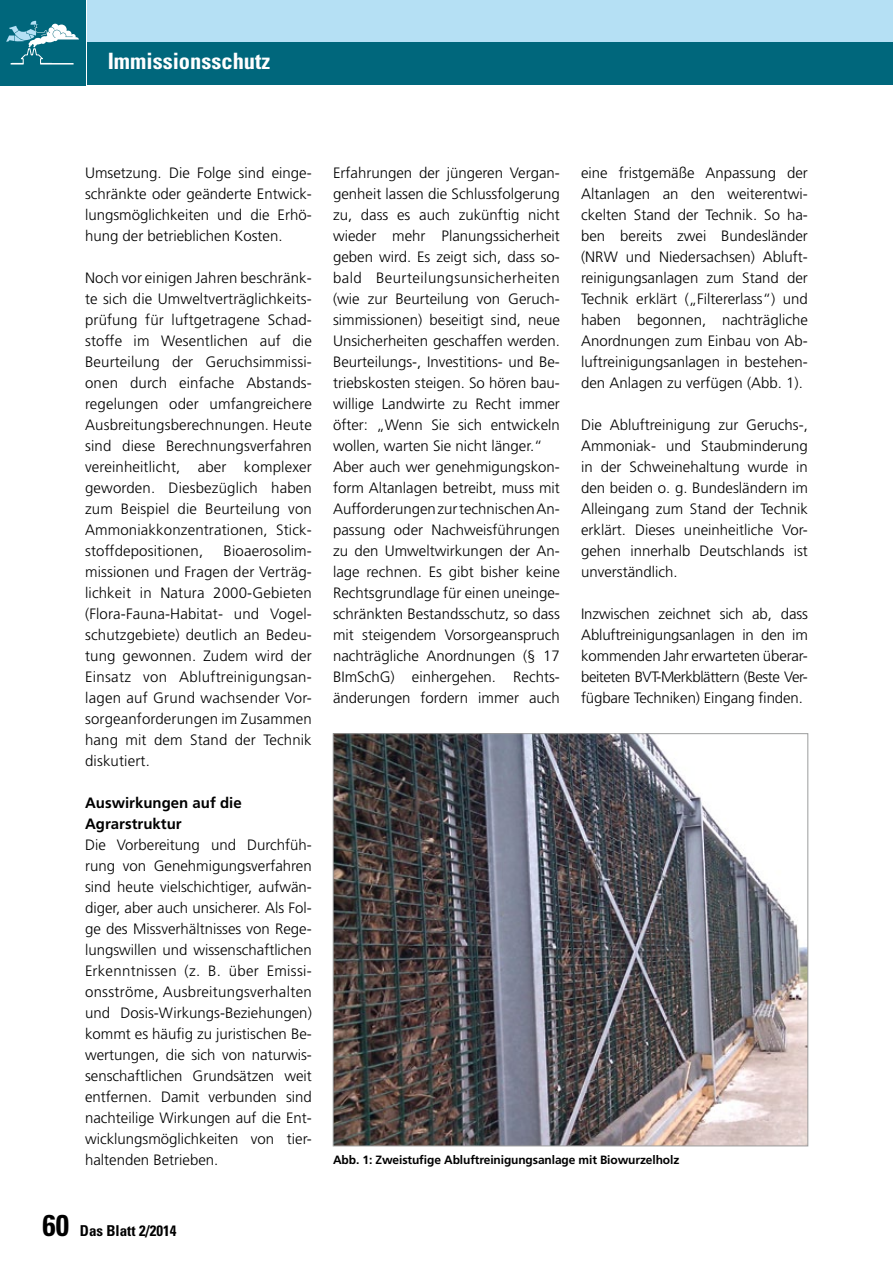
<style>
.page{position:relative;width:893px;height:1263px;background:#fff}
.page>*{position:absolute;margin:0;border:0;box-sizing:border-box;transform-origin:0 0}
.t1{font:700 condensed 22.5px "Univers";color:#fff}
.t2{font:300 15px/21px "Frutiger LT";color:#000;text-align:justify}
.t3{font:700 15px/21px "Frutiger LT";color:#000}
.t4{font:700 condensed 15px "Univers";color:#000}
.t5{font:700 12px "Frutiger LT";letter-spacing:-.01em;color:#000}
.s1{font-size:30px}
</style>
<div class="page">
<div style="left:87px;top:0;width:806px;height:43px;background:#b5e0f4"></div>
<div style="left:87px;top:43px;width:806px;height:42px;background:#00677c"></div>
<div style="left:0;top:0;width:85px;height:85px;background:#00677c"></div>
<svg style="left:6px;top:21px;width:73px;height:44px"></svg>
<img style="left:335px;top:735px;width:471px;height:409px">
<h1 class="t1" style="left:108px;top:47px;width:164px">Immissionsschutz</h1>
<p class="t2" style="left:85px;top:163px;width:228px">Umsetzung. Die Folge sind einge&shy;schränkte oder geänderte Entwick&shy;lungsmöglichkeiten und die Erhö&shy;hung der betrieblichen Kosten.</p>
<p class="t2" style="left:85px;top:268px;width:228px">Noch vor einigen Jahren beschränk&shy;te sich die Umweltverträglichkeits&shy;prüfung für luftgetragene Schad&shy;stoffe im Wesentlichen auf die Beurteilung der Geruchsimmissi&shy;onen durch einfache Abstands&shy;regelungen oder umfangreichere Ausbreitungsberechnungen. Heute sind diese Berechnungsverfahren vereinheitlicht, aber komplexer geworden. Diesbezüglich haben zum Beispiel die Beurteilung von Ammoniakkonzentrationen, Stick&shy;stoffdepositionen,</p>
<p class="t2" style="left:85px;top:541px;width:228px;text-indent:139px">Bioaerosolim&shy;missionen und Fragen der Verträg&shy;lichkeit in Natura 2000-Gebieten (Flora-Fauna-Habitat- und Vogel&shy;schutzgebiete) deutlich an Bedeu&shy;tung gewonnen. Zudem wird der Einsatz von Abluftreinigungsan&shy;lagen auf Grund wachsender Vor&shy;sorgeanforderungen im Zusammen hang mit dem Stand der Technik diskutiert.</p>
<p class="t3" style="left:85px;top:793px;width:158px">Auswirkungen auf die<br>Agrarstruktur</p>
<p class="t2" style="left:85px;top:835px;width:228px">Die Vorbereitung und Durchfüh&shy;rung von Genehmigungsverfahren sind heute vielschichtiger, aufwän&shy;diger, aber auch unsicherer. Als Fol&shy;ge des Missverhältnisses von Rege&shy;lungswillen und wissenschaftlichen Erkenntnissen (z. B. über Emissi&shy;onsströme, Ausbreitungsverhalten und Dosis-Wirkungs-Beziehungen) kommt es häufig zu juristischen Be&shy;wertungen, die sich von naturwis&shy;senschaftlichen Grundsätzen weit entfernen. Damit verbunden sind nachteilige Wirkungen auf die Ent&shy;wicklungsmöglichkeiten von tier&shy;haltenden Betrieben.</p>
<p class="t4" style="left:43px;top:1221px;width:135px"><span class="s1">60</span> Das Blatt 2/2014</p>
<p class="t2" style="left:333px;top:163px;width:228px;text-align:left">Erfahrungen der jüngeren Vergan&shy;genheit lassen die Schlussfolgerung zu, dass es auch zukünftig nicht wieder mehr Planungssicherheit geben wird. Es zeigt sich, dass so&shy;bald Beurteilungsunsicherheiten (wie zur Beurteilung von Geruch&shy;simmissionen) beseitigt sind, neue Unsicherheiten geschaffen werden.<br>Beurteilungs-, Investitions- und Be&shy;triebskosten steigen. So hören bau&shy;willige Landwirte zu Recht immer öfter: „Wenn Sie sich entwickeln wollen, warten Sie nicht länger.“ Aber auch wer genehmigungskon&shy;form Altanlagen betreibt, muss mit Aufforderungen zur technischen An&shy;passung oder Nachweisführungen zu den Umweltwirkungen der An&shy;lage rechnen. Es gibt bisher keine Rechtsgrundlage für einen uneinge&shy;schränkten Bestandsschutz, so dass mit steigendem Vorsorgeanspruch nachträgliche Anordnungen (§ 17<br>BImSchG) einhergehen. Rechts&shy;änderungen fordern immer auch</p>
<p class="t2" style="left:581px;top:163px;width:228px">eine fristgemäße Anpassung der Altanlagen an den weiterentwi&shy;ckelten Stand der Technik. So ha&shy;ben bereits zwei Bundesländer (NRW und Niedersachsen) Abluft&shy;reinigungsanlagen zum Stand der Technik erklärt („Filtererlass“) und haben begonnen, nachträgliche Anordnungen zum Einbau von Ab&shy;luftreinigungsanlagen in bestehen&shy;den Anlagen zu verfügen (Abb. 1).</p>
<p class="t2" style="left:581px;top:415px;width:228px">Die Abluftreinigung zur Geruchs-, Ammoniak- und Staubminderung in der Schweinehaltung wurde in den beiden o. g. Bundesländern im Alleingang zum Stand der Technik erklärt. Dieses uneinheitliche Vor&shy;gehen innerhalb Deutschlands ist unverständlich.</p>
<p class="t2" style="left:581px;top:604px;width:228px">Inzwischen zeichnet sich ab, dass Abluftreinigungsanlagen in den im kommenden Jahr erwarteten überar&shy;beiteten BVT-Merkblättern (Beste Ver&shy;fügbare Techniken) Eingang finden.</p>
<p class="t5" style="left:333px;top:1153px;width:348px">Abb. 1: Zweistufige Abluftreinigungsanlage mit Biowurzelholz</p>
</div>
